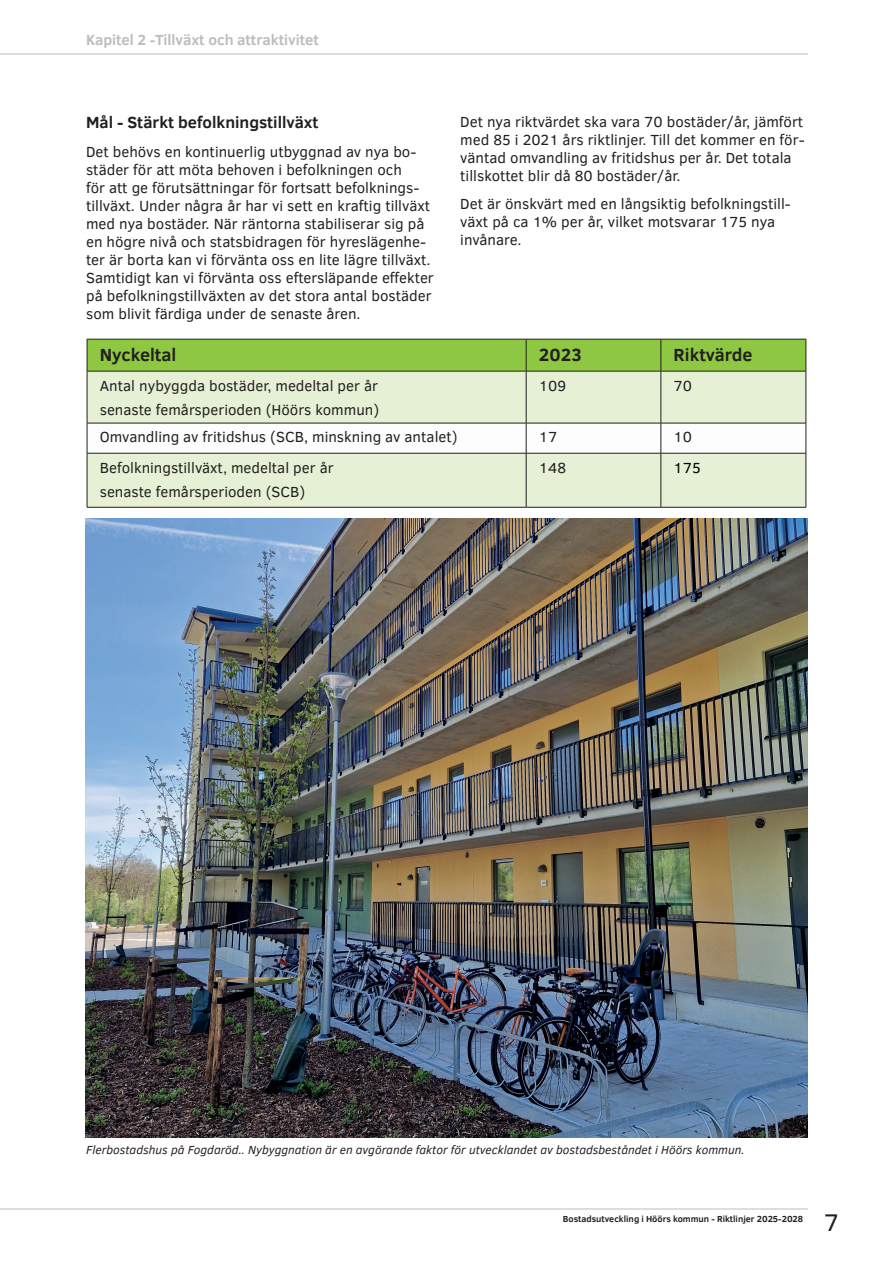
<style>
.page{position:relative;width:893px;height:1263px;background:#fff}
.page>*{position:absolute;margin:0;border:0;box-sizing:border-box;transform-origin:0 0}
.t1{font:24.75px "Clear Sans";color:#231f20}
.t2{font:700 18px "Clear Sans";color:#231f20}
.t3{font:700 16.5px "Clear Sans";color:#231f20}
.t4{font:15px/18px "Clear Sans";color:#231f20}
.t5{font:700 15px "Clear Sans";color:#bcbdc0}
.t6{font:15px "Clear Sans";color:#000}
.t7{font:italic 12px "Clear Sans";color:#231f20}
.t8{font:700 9px "Clear Sans";color:#231f20}
</style>
<div class="page">
<hr style="left:0;top:54px;width:808px;height:1px;background:#bcbdc0">
<hr style="left:0;top:1208px;width:808px;height:1px;background:#bcbdc0">
<img style="left:85px;top:518px;width:723px;height:620px">
<div style="left:88px;top:340px;width:718px;height:31px;background:#8ec741"></div>
<div style="left:88px;top:372px;width:718px;height:135px;background:#e5f0d5"></div>
<svg style="left:88px;top:424px;width:718px;height:29px"></svg>
<hr style="left:87px;top:339px;width:439px;height:1px;background:#231f20">
<hr style="left:87px;top:339px;width:1px;height:32px;background:#231f20">
<hr style="left:526px;top:339px;width:135px;height:1px;background:#231f20">
<hr style="left:526px;top:339px;width:1px;height:32px;background:#231f20">
<hr style="left:661px;top:339px;width:145px;height:1px;background:#231f20">
<hr style="left:661px;top:339px;width:1px;height:32px;background:#231f20">
<hr style="left:806px;top:339px;width:1px;height:32px;background:#231f20">
<hr style="left:87px;top:371px;width:439px;height:1px;background:#231f20">
<hr style="left:87px;top:371px;width:1px;height:52px;background:#231f20">
<hr style="left:526px;top:371px;width:135px;height:1px;background:#231f20">
<hr style="left:526px;top:371px;width:1px;height:52px;background:#231f20">
<hr style="left:661px;top:371px;width:145px;height:1px;background:#231f20">
<hr style="left:661px;top:371px;width:1px;height:52px;background:#231f20">
<hr style="left:806px;top:371px;width:1px;height:52px;background:#231f20">
<hr style="left:87px;top:423px;width:439px;height:1px;background:#231f20">
<hr style="left:87px;top:423px;width:1px;height:30px;background:#231f20">
<hr style="left:526px;top:423px;width:135px;height:1px;background:#231f20">
<hr style="left:526px;top:423px;width:1px;height:30px;background:#231f20">
<hr style="left:661px;top:423px;width:145px;height:1px;background:#231f20">
<hr style="left:661px;top:423px;width:1px;height:30px;background:#231f20">
<hr style="left:806px;top:423px;width:1px;height:30px;background:#231f20">
<hr style="left:87px;top:453px;width:439px;height:1px;background:#231f20">
<hr style="left:87px;top:453px;width:1px;height:54px;background:#231f20">
<hr style="left:526px;top:453px;width:135px;height:1px;background:#231f20">
<hr style="left:526px;top:453px;width:1px;height:54px;background:#231f20">
<hr style="left:661px;top:453px;width:145px;height:1px;background:#231f20">
<hr style="left:661px;top:453px;width:1px;height:54px;background:#231f20">
<hr style="left:806px;top:453px;width:1px;height:54px;background:#231f20">
<hr style="left:87px;top:507px;width:439px;height:1px;background:#231f20">
<hr style="left:526px;top:507px;width:135px;height:1px;background:#231f20">
<hr style="left:661px;top:507px;width:145px;height:1px;background:#231f20">
<p class="t5" style="left:86px;top:29px;width:234px">Kapitel 2 -Tillväxt och attraktivitet</p>
<p class="t3" style="left:86px;top:110px;width:234px">Mål - Stärkt befolkningstillväxt</p>
<p class="t4" style="left:86px;top:142px;width:349px">Det behövs en kontinuerlig utbyggnad av nya bo&shy;städer för att möta behoven i befolkningen och<br>för att ge förutsättningar för fortsatt befolknings&shy;tillväxt. Under några år har vi sett en kraftig tillväxt med nya bostäder. När räntorna stabiliserar sig på en högre nivå och statsbidragen för hyreslägenhe&shy;ter är borta kan vi förvänta oss en lite lägre tillväxt.<br>Samtidigt kan vi förvänta oss eftersläpande effekter på befolkningstillväxten av det stora antal bostäder som blivit färdiga under de senaste åren.</p>
<p class="t4" style="left:460px;top:113px;width:346px">Det nya riktvärdet ska vara 70 bostäder/år, jämfört med 85 i 2021 års riktlinjer. Till det kommer en för&shy;väntad omvandling av fritidshus per år. Det totala tillskottet blir då 80 bostäder/år.</p>
<p class="t4" style="left:460px;top:195px;width:332px">Det är önskvärt med en långsiktig befolkningstill&shy;växt på ca 1% per år, vilket motsvarar 175 nya invånare.</p>
<p class="t2" style="left:100px;top:341px;width:78px">Nyckeltal</p>
<p class="t2" style="left:539px;top:341px;width:45px">2023</p>
<p class="t2" style="left:674px;top:341px;width:80px">Riktvärde</p>
<p class="t4" style="left:100px;top:373px;width:281px;line-height:24px">Antal nybyggda bostäder, medeltal per år senaste femårsperioden (Höörs kommun)</p>
<p class="t4" style="left:539px;top:376px;width:29px">109</p>
<p class="t4" style="left:674px;top:376px;width:20px">70</p>
<p class="t4" style="left:100px;top:428px;width:359px">Omvandling av fritidshus (SCB, minskning av antalet)</p>
<p class="t4" style="left:539px;top:428px;width:20px">17</p>
<p class="t4" style="left:674px;top:428px;width:20px">10</p>
<p class="t4" style="left:100px;top:455px;width:235px;line-height:24px">Befolkningstillväxt, medeltal per år senaste femårsperioden (SCB)</p>
<p class="t4" style="left:539px;top:458px;width:29px">148</p>
<p class="t6" style="left:674px;top:457px;width:29px">175</p>
<p class="t7" style="left:86px;top:1141px;width:660px">Flerbostadshus på Fogdaröd.. Nybyggnation är en avgörande faktor för utvecklandet av bostadsbeståndet i Höörs kommun.</p>
<p class="t8" style="left:563px;top:1212px;width:242px">Bostadsutveckling i Höörs kommun - Riktlinjer 2025-2028</p>
<h1 class="t1" style="left:824px;top:1206px;width:17px">7</h1>
</div>
